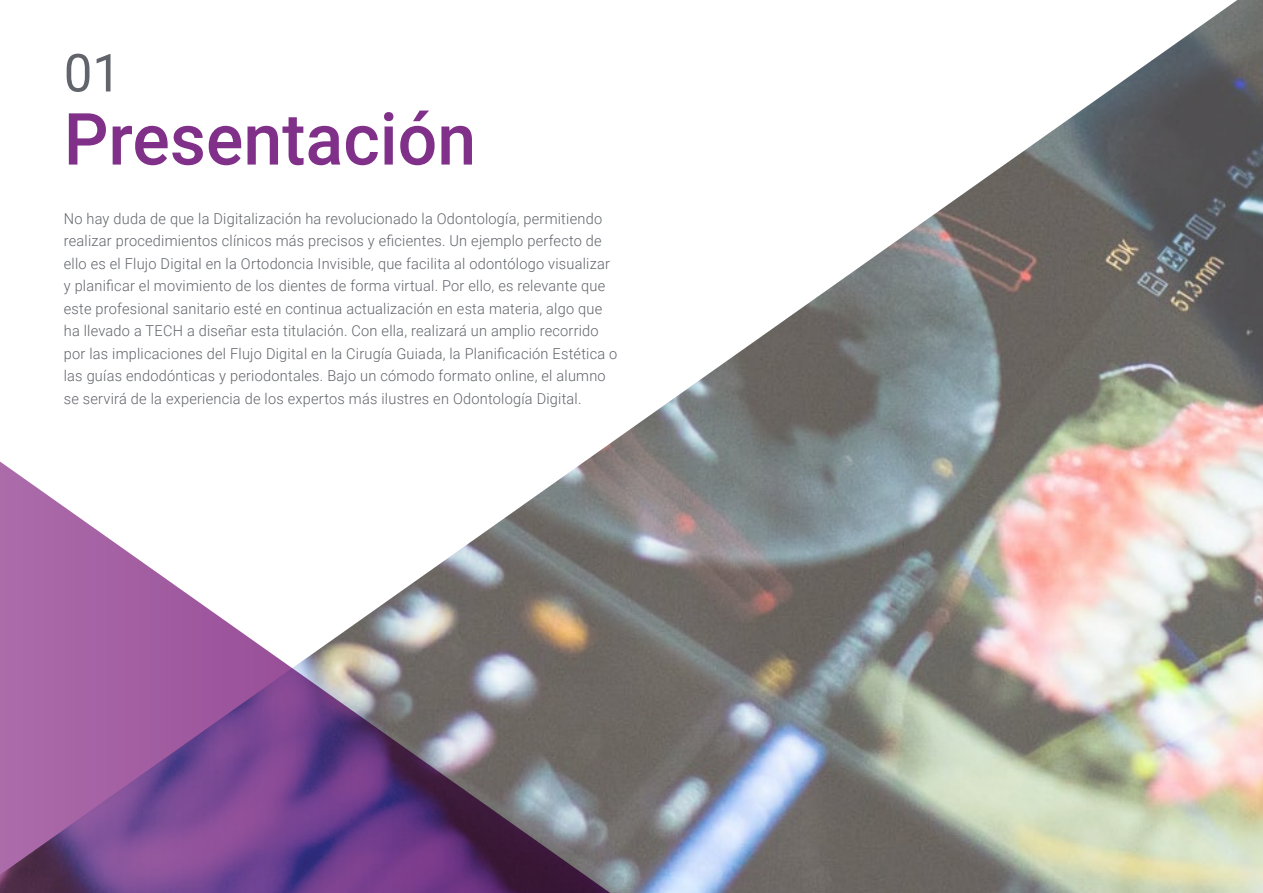
<style>
.page{position:relative;width:1263px;height:893px;background:#fff}
.page>*{position:absolute;margin:0;border:0;box-sizing:border-box;transform-origin:0 0}
.t1{font:500 72px "Roboto";color:#813089}
.t2{font:52.5px "Roboto";color:#61646a}
.t3{font:300 15px/22.5px "Roboto";letter-spacing:.015em;color:#61646a}
</style>
<div class="page">
<img style="left:606px;top:0;width:657px;height:893px">
<svg style="left:0;top:446px;width:640px;height:447px"></svg>
<h2 class="t2" style="left:64px;top:36px;width:59px">01</h2>
<h1 class="t1" style="left:64px;top:89px;width:414px">Presentación</h1>
<p class="t3" style="left:64px;top:207px;width:555px">No hay duda de que la Digitalización ha revolucionado la Odontología, permitiendo realizar procedimientos clínicos más precisos y eficientes. Un ejemplo perfecto de ello es el Flujo Digital en la Ortodoncia Invisible, que facilita al odontólogo visualizar y planificar el movimiento de los dientes de forma virtual. Por ello, es relevante que este profesional sanitario esté en continua actualización en esta materia, algo que ha llevado a TECH a diseñar esta titulación. Con ella, realizará un amplio recorrido por las implicaciones del Flujo Digital en la Cirugía Guiada, la Planificación Estética o las guías endodónticas y periodontales. Bajo un cómodo formato online, el alumno se servirá de la experiencia de los expertos más ilustres en Odontología Digital.</p>
</div>
